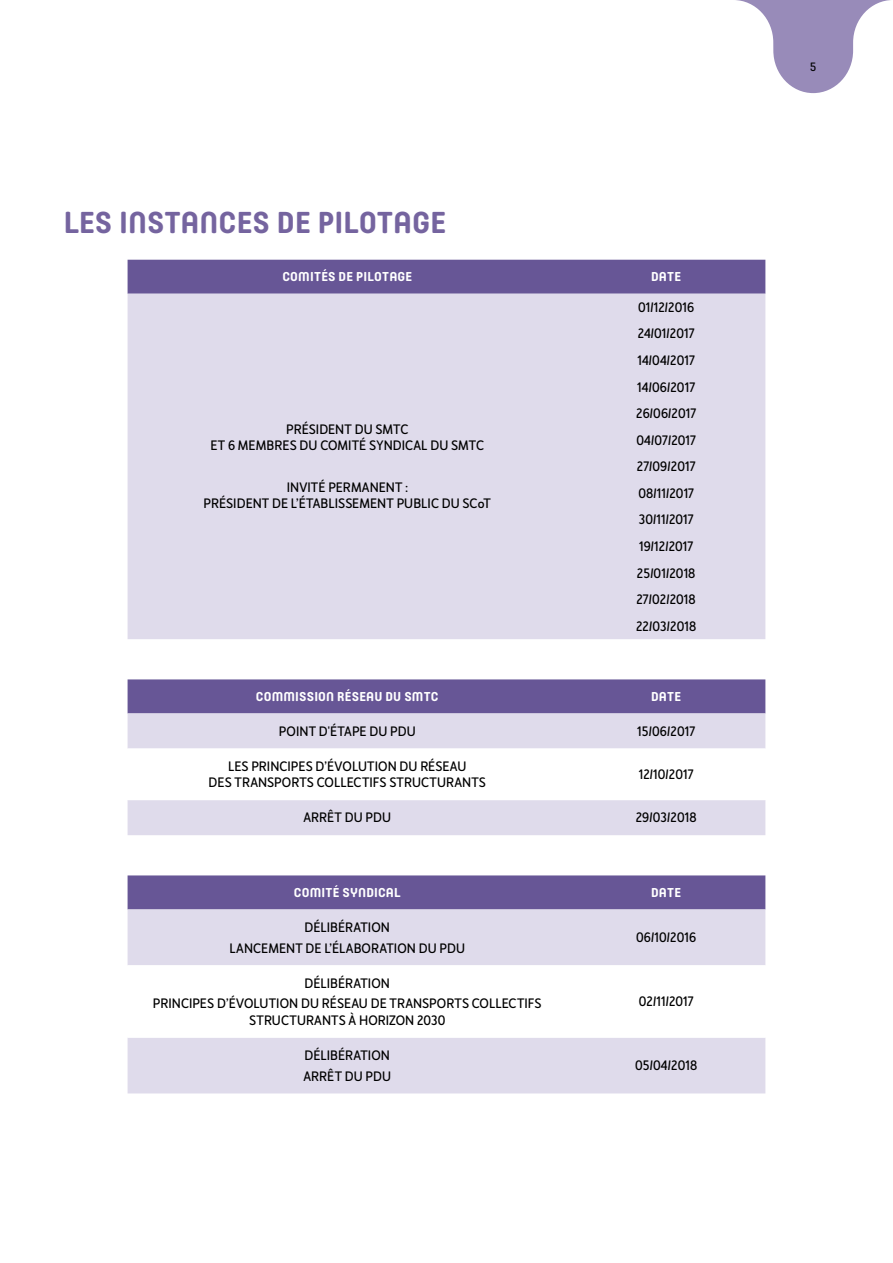
<style>
.page{position:relative;width:893px;height:1263px;background:#fff}
.page>*{position:absolute;margin:0;border:0;box-sizing:border-box;transform-origin:0 0}
.t1{font:700 30px "Core Mellow 65";color:#75649f}
.t2{font:500 12.75px/26.5px "Merlo Neue";letter-spacing:.01em;color:#000;text-align:center}
.t3{font:700 12.75px "Core Mellow 65";letter-spacing:.015em;color:#fff}
.t4{font:12px "Core Mellow 45";color:#000}
</style>
<div class="page">
<svg style="left:736px;top:0;width:155px;height:93px"></svg>
<div style="left:128px;top:679px;width:637px;height:34px;background:#675696"></div>
<div style="left:128px;top:713px;width:637px;height:122px;background:#dfdbeb"></div>
<svg style="left:128px;top:748px;width:637px;height:52px"></svg>
<div style="left:128px;top:875px;width:637px;height:34px;background:#675696"></div>
<div style="left:128px;top:909px;width:637px;height:184px;background:#dfdbeb"></div>
<svg style="left:128px;top:965px;width:637px;height:73px"></svg>
<div style="left:128px;top:260px;width:637px;height:34px;background:#675696"></div>
<div style="left:128px;top:294px;width:637px;height:345px;background:#dfdbeb"></div>
<h1 class="t1" style="left:64px;top:199px;width:384px">LES INSTANCES DE PILOTAGE</h1>
<p class="t3" style="left:282px;top:267px;width:131px">COMITÉS DE PILOTAGE</p>
<p class="t3" style="left:651px;top:267px;width:32px">DATE</p>
<p class="t2" style="left:210px;top:421px;width:275px;line-height:16.5px">PRÉSIDENT DU SMTC<br>ET 6 MEMBRES DU COMITÉ SYNDICAL DU SMTC</p>
<p class="t2" style="left:204px;top:479px;width:289px;line-height:16.5px">INVITÉ PERMANENT :<br>PRÉSIDENT DE L’ÉTABLISSEMENT PUBLIC DU SCoT</p>
<p class="t2" style="left:636px;top:294px;width:62px;text-align:left">01/12/2016<br>24/01/2017<br>14/04/2017<br>14/06/2017<br>26/06/2017<br>04/07/2017<br>27/09/2017<br>08/11/2017<br>30/11/2017<br>19/12/2017<br>25/01/2018<br>27/02/2018<br>22/03/2018</p>
<p class="t3" style="left:256px;top:687px;width:184px">COMMISSION RÉSEAU DU SMTC</p>
<p class="t3" style="left:651px;top:687px;width:32px">DATE</p>
<p class="t2" style="left:279px;top:718px;width:138px">POINT D'ÉTAPE DU PDU</p>
<p class="t2" style="left:637px;top:718px;width:59px">15/06/2017</p>
<p class="t2" style="left:209px;top:758px;width:279px;line-height:16.5px">LES PRINCIPES D’ÉVOLUTION DU RÉSEAU<br>DES TRANSPORTS COLLECTIFS STRUCTURANTS</p>
<p class="t2" style="left:639px;top:761px;width:56px">12/10/2017</p>
<p class="t2" style="left:303px;top:805px;width:89px">ARRÊT DU PDU</p>
<p class="t2" style="left:636px;top:805px;width:62px">29/03/2018</p>
<p class="t3" style="left:294px;top:883px;width:108px">COMITÉ SYNDICAL</p>
<p class="t3" style="left:651px;top:883px;width:32px">DATE</p>
<p class="t2" style="left:230px;top:917px;width:237px;line-height:20.7px">DÉLIBÉRATION<br>LANCEMENT DE L’ÉLABORATION DU PDU</p>
<p class="t2" style="left:636px;top:924px;width:62px">06/10/2016</p>
<p class="t2" style="left:153px;top:973px;width:390px;line-height:20.7px">DÉLIBÉRATION<br>PRINCIPES D’ÉVOLUTION DU RÉSEAU DE TRANSPORTS COLLECTIFS</p>
<p class="t2" style="left:249px;top:1007px;width:198px">STRUCTURANTS À HORIZON 2030</p>
<p class="t2" style="left:303px;top:1045px;width:89px;line-height:20.7px;text-align:left">DÉLIBÉRATION<br>ARRÊT DU PDU</p>
<p class="t2" style="left:639px;top:988px;width:56px">02/11/2017</p>
<p class="t2" style="left:635px;top:1052px;width:64px">05/04/2018</p>
<p class="t4" style="left:810px;top:58px;width:8px">5</p>
</div>
